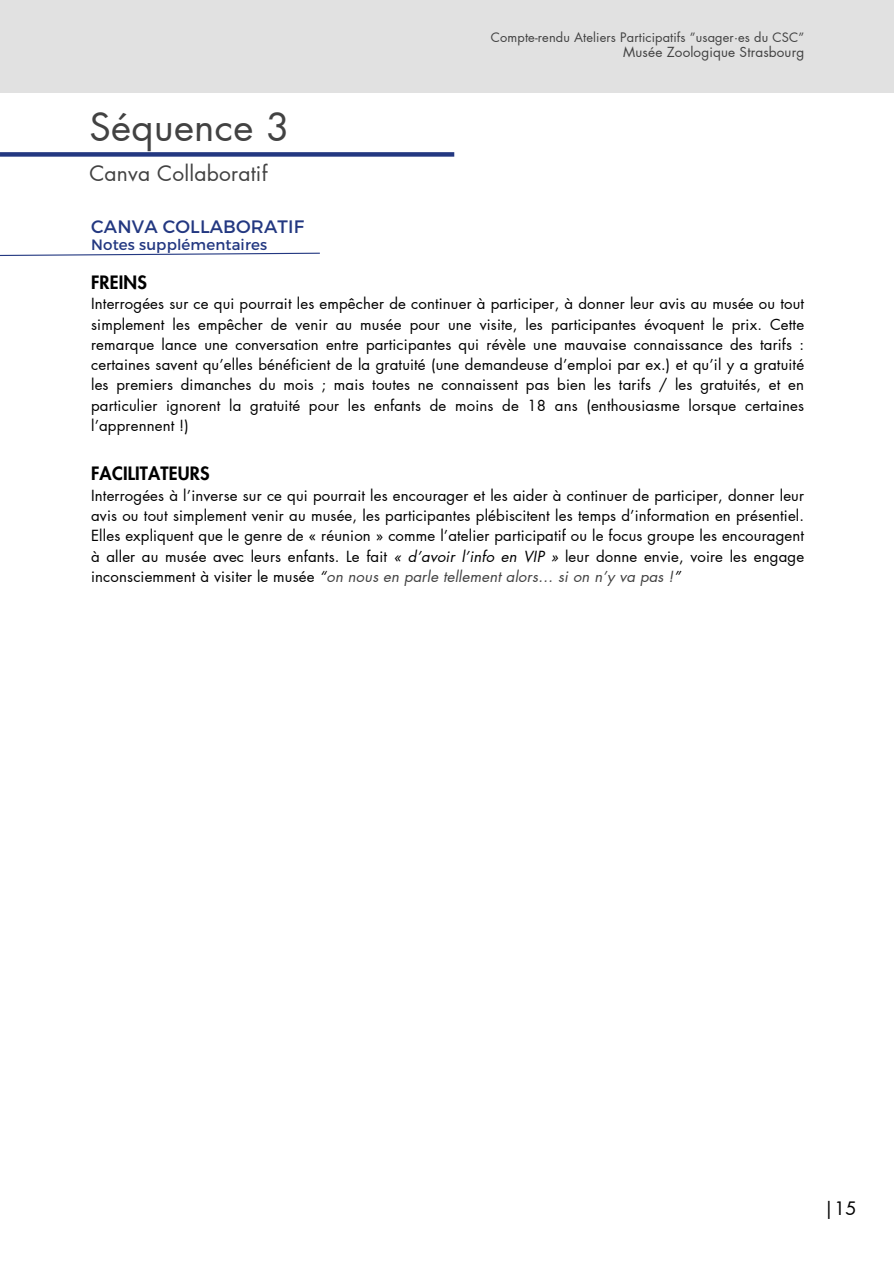
<style>
.page{position:relative;width:894px;height:1264px;background:#fff}
.page>*{position:absolute;margin:0;border:0;box-sizing:border-box;transform-origin:0 0}
.t1{font:38.4px "Futura LT Pro";letter-spacing:.01em;color:#424242}
.t2{font:21px "Futura LT Pro";letter-spacing:.01em;color:#424242}
.t3{font:18.15px "Futura LT Pro";color:#000}
.t4{font:800 18px "Futura LT Pro";letter-spacing:.01em;color:#000}
.t5{font:18px "Montserrat";letter-spacing:.01em;color:#233881}
.t6{font:15px/20.2px "Futura LT Pro";letter-spacing:.01em;color:#000;text-align:justify}
.t7{font:15px "Montserrat";letter-spacing:.01em;color:#233881}
.t8{font:13.5px "Futura LT Pro";letter-spacing:.01em;color:#424242}
.t9{font:12.75px "Futura LT Pro";letter-spacing:.01em;color:#424242}
.s1{font-style:italic}
.s2{font-style:italic;color:#424242}
</style>
<div class="page">
<div style="left:0;top:0;width:893px;height:92px;background:#e1e1e1"></div>
<div style="left:0;top:152px;width:454px;height:5px;background:#233881"></div>
<svg style="left:0;top:252px;width:320px;height:4px"></svg>
<h1 class="t1" style="left:89px;top:110px;width:202px">Séquence 3</h1>
<p class="t2" style="left:89px;top:164px;width:179px">Canva Collaboratif</p>
<h4 class="t5" style="left:91px;top:215px;width:214px">CANVA COLLABORATIF</h4>
<h4 class="t7" style="left:91px;top:235px;width:177px">Notes supplémentaires</h4>
<p class="t9" style="left:491px;top:31px;width:315px">Compte-rendu Ateliers Participatifs ”usager·es du CSC”</p>
<h4 class="t8" style="left:623px;top:46px;width:182px">Musée Zoologique Strasbourg</h4>
<h4 class="t4" style="left:91px;top:274px;width:57px">FREINS</h4>
<h4 class="t6" style="left:91px;top:294px;width:714px">Interrogées sur ce qui pourrait les empêcher de continuer à participer, à donner leur avis au musée ou tout simplement les empêcher de venir au musée pour une visite, les participantes évoquent le prix. Cette remarque lance une conversation entre participantes qui révèle une mauvaise connaissance des tarifs : certaines savent qu’elles bénéficient de la gratuité (une demandeuse d’emploi par ex.) et qu’il y a gratuité les premiers dimanches du mois ; mais toutes ne connaissent pas bien les tarifs / les gratuités, et en particulier ignorent la gratuité pour les enfants de moins de 18 ans (enthousiasme lorsque certaines l’apprennent !)</h4>
<p class="t4" style="left:91px;top:465px;width:120px">FACILITATEURS</p>
<p class="t6" style="left:91px;top:485px;width:714px">Interrogées à l’inverse sur ce qui pourrait les encourager et les aider à continuer de participer, donner leur avis ou tout simplement venir au musée, les participantes plébiscitent les temps d’information en présentiel.<br>Elles expliquent que le genre de « réunion » comme l’atelier participatif ou le focus groupe les encouragent à aller au musée avec leurs enfants. Le fait <span class="s1">« d’avoir l’info en VIP »</span> leur donne envie, voire les engage inconsciemment à visiter le musée <span class="s1">“</span><span class="s2">on nous en parle tellement alors… si on n’y va pas !</span><span class="s1">”</span></p>
<h2 class="t3" style="left:823px;top:1200px;width:34px">|15</h2>
</div>
